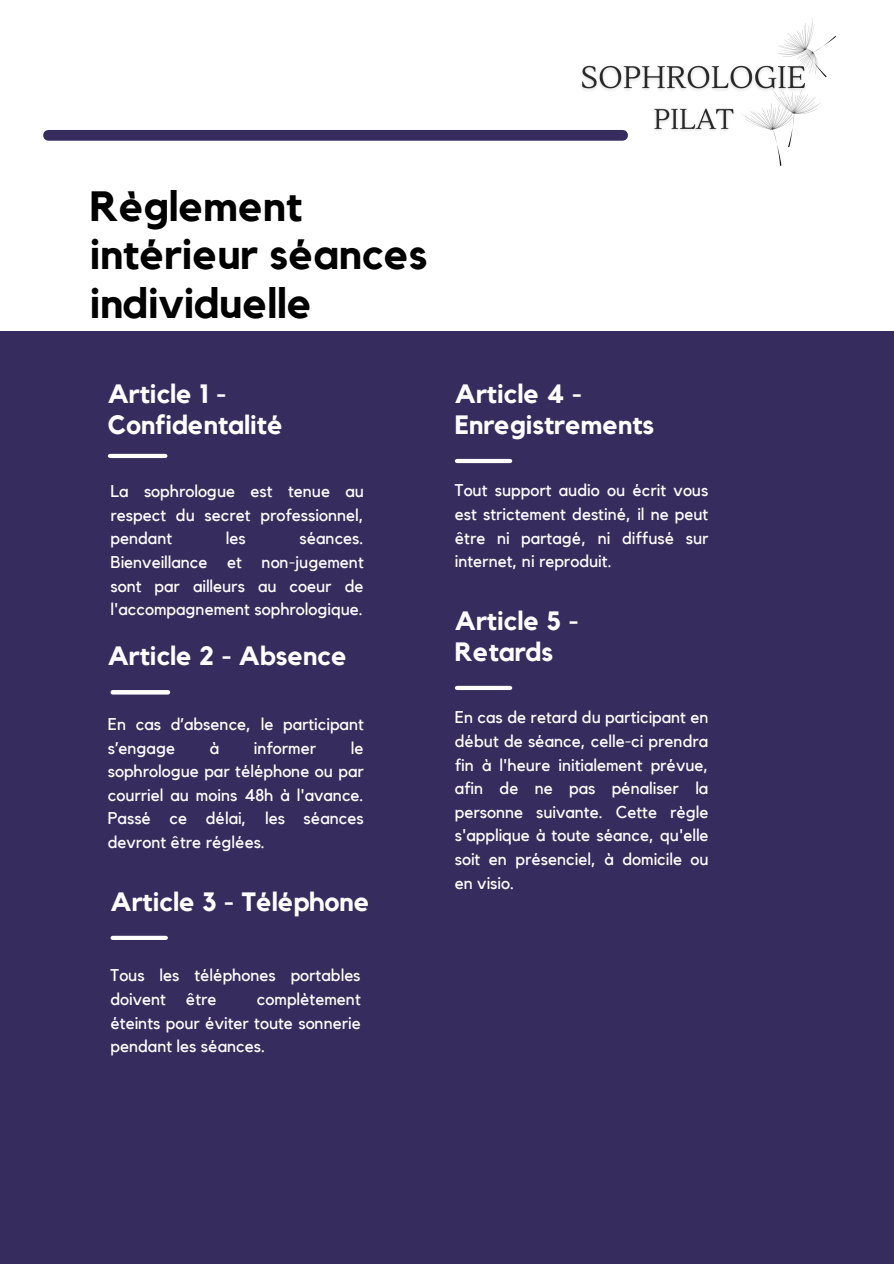
<style>
.page{position:relative;width:894px;height:1264px;background:#fff}
.page>*{position:absolute;margin:0;border:0;box-sizing:border-box;transform-origin:0 0}
.t1{font:700 42.15px/48.4px "Kollektif";color:#000}
.t2{font:700 26.4px "Kollektif";color:#fff}
.t3{font:16.95px/23.7px "Kollektif";color:#fff;text-align:justify}
</style>
<div class="page">
<div style="left:0;top:0;width:893px;height:1263px;background:#362c5d"></div>
<div style="left:0;top:0;width:893px;height:330px;background:#fff"></div>
<div style="left:48px;top:130px;width:574px;height:10px;background:#362c5d"></div>
<hr style="left:113px;top:690px;width:55px;height:4px;background:#fff">
<div style="left:113px;top:935px;width:53px;height:5px;background:#fff"></div>
<hr style="left:110px;top:454px;width:55px;height:4px;background:#fff">
<hr style="left:457px;top:459px;width:53px;height:4px;background:#fff">
<img style="left:575px;top:65px;width:166px;height:76px">
<img style="left:741px;top:19px;width:94px;height:146px">
<div style="left:457px;top:685px;width:53px;height:5px;background:#fff"></div>
<p class="t1" style="left:90px;top:183px;width:339px">Règlement intérieur séances individuelle</p>
<p class="t2" style="left:108px;top:382px;width:120px">Article 1 -</p>
<p class="t2" style="left:108px;top:412px;width:176px">Confidentalité</p>
<p class="t3" style="left:110px;top:480px;width:255px">La sophrologue est tenue au respect du secret professionnel, pendant</p>
<p class="t3" style="left:226px;top:527px;width:21px">les</p>
<p class="t3" style="left:110px;top:527px;width:255px;text-indent:189px">séances.<br>Bienveillance et non-jugement sont par ailleurs au coeur de l'accompagnement sophrologique.</p>
<p class="t2" style="left:108px;top:644px;width:240px">Article 2 - Absence</p>
<p class="t3" style="left:108px;top:712px;width:257px">En cas d’absence, le participant s’engage</p>
<p class="t3" style="left:210px;top:736px;width:11px">à</p>
<p class="t3" style="left:254px;top:736px;width:64px">informer</p>
<p class="t3" style="left:108px;top:736px;width:257px;text-indent:243px">le sophrologue par téléphone ou par courriel au moins 48h à l'avance.<br>Passé ce délai, les séances devront être réglées.</p>
<p class="t2" style="left:110px;top:889px;width:260px">Article 3 - Téléphone</p>
<p class="t3" style="left:110px;top:964px;width:251px">Tous les téléphones portables doivent être</p>
<p class="t3" style="left:110px;top:987px;width:252px;text-indent:146px">complètement éteints pour éviter toute sonnerie pendant les séances.</p>
<p class="t2" style="left:454px;top:382px;width:129px">Article 4 -</p>
<p class="t2" style="left:454px;top:412px;width:201px">Enregistrements</p>
<p class="t3" style="left:454px;top:479px;width:255px">Tout support audio ou écrit vous est strictement destiné, il ne peut être ni partagé, ni diffusé sur internet, ni reproduit.</p>
<p class="t2" style="left:454px;top:608px;width:125px">Article 5 -</p>
<p class="t2" style="left:454px;top:639px;width:100px">Retards</p>
<p class="t3" style="left:454px;top:706px;width:255px">En cas de retard du participant en début de séance, celle-ci prendra fin à l'heure initialement prévue, afin de ne pas pénaliser la personne suivante. Cette règle s'applique à toute séance, qu'elle soit en présenciel, à domicile ou en visio.</p>
</div>
